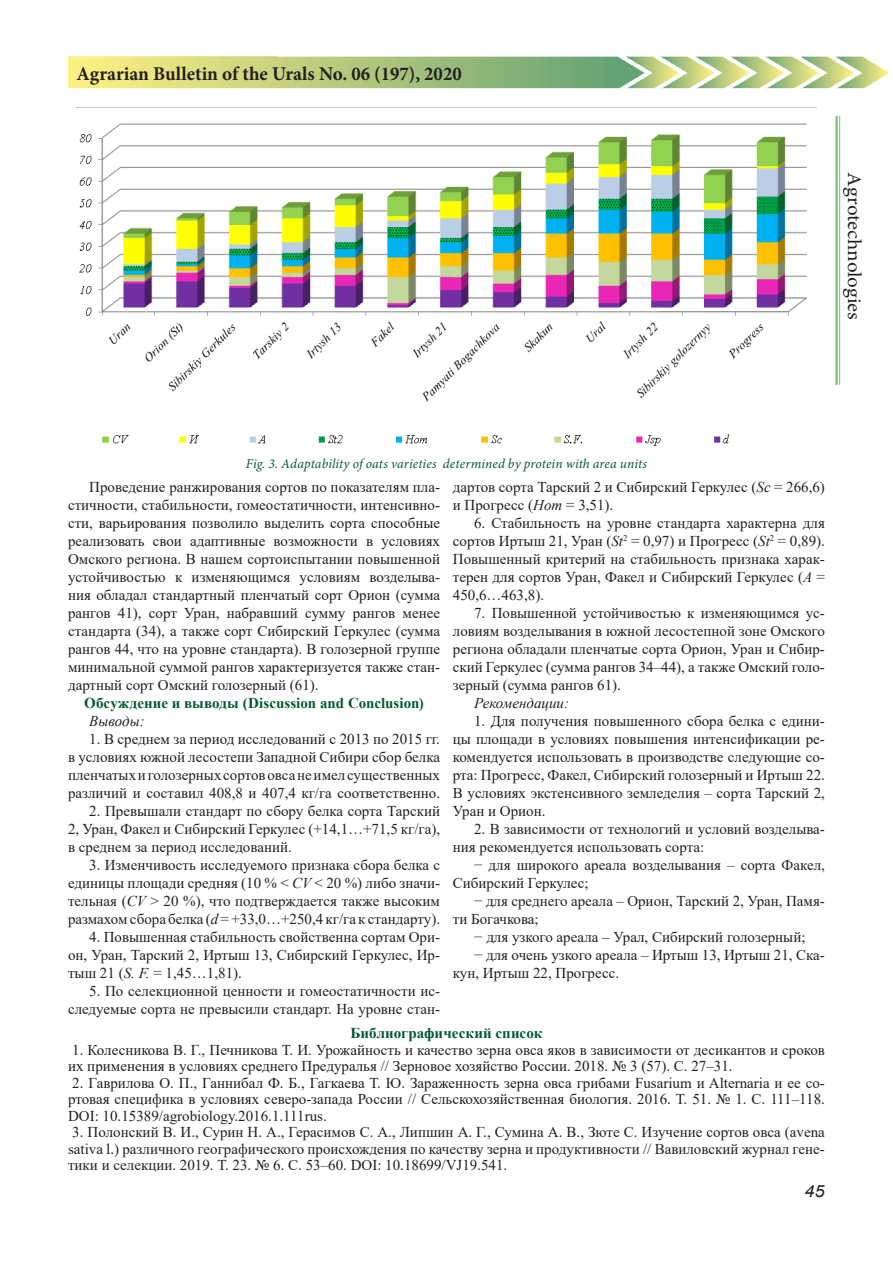
<style>
.page{position:relative;width:893px;height:1263px;background:#fff}
.page>*{position:absolute;margin:0;border:0;box-sizing:border-box;transform-origin:0 0}
.t1{font:700 19.5px "Minion Pro";color:#231f20}
.t2{font:19.5px "Minion Pro";letter-spacing:-.005em;color:#231f20;scale:1.08 1}
.t3{font:italic 16.8px "Arial";color:#231f20;scale:1.08 1}
.Body_Text_Indent{font:15px/18px "Times New Roman";color:#231f20;text-align:justify}
.List_Paragraph{font:15px/18px "Times New Roman";color:#231f20;text-align:justify}
.подзаголовок{font:700 15px "Times New Roman";letter-spacing:.005em;color:#025b30}
.t4{font:italic 15px "Times New Roman";color:#231f20}
.рисунок{font:italic 13.5px "Minion Pro";letter-spacing:.01em;color:#025b30}
.s1{font-style:italic}
</style>
<div class="page">
<hr style="left:835px;top:116px;width:3px;height:269px;background:#40ae49">
<hr style="left:839px;top:116px;width:1px;height:269px;background:#40ae49">
<img style="left:68px;top:56px;width:820px;height:32px">
<img style="left:76px;top:107px;width:741px;height:339px">
<h1 class="t1" style="left:77px;top:60px;width:387px">Agrarian Bulletin of the Urals No. 06 (197), 2020</h1>
<h1 class="t2" style="left:868px;top:172px;width:138px;rotate:90deg">Agrotechnologies</h1>
<p class="рисунок" style="left:246px;top:454px;width:402px">Fig. 3. Adaptability of oats varieties determined by protein with area units</p>
<p class="List_Paragraph" style="left:453px;top:478px;width:374px">дартов сорта Тарский 2 и Сибирский Геркулес (<span class="s1">Sc</span> = 266,6) и Прогресс (<span class="s1">Hom</span> = 3,51).</p>
<p class="List_Paragraph" style="left:453px;top:514px;width:374px;text-indent:21px">6. Стабильность на уровне стандарта характерна для сортов Иртыш 21, Уран (<span class="s1">St</span><sup>2</sup> = 0,97) и Прогресс (<span class="s1">St</span><sup>2</sup> = 0,89).<br>Повышенный критерий на стабильность признака харак&shy;терен для сортов Уран, Факел и Сибирский Геркулес (<span class="s1">А</span> = 450,6…463,8).</p>
<p class="List_Paragraph" style="left:453px;top:604px;width:374px;text-indent:21px">7. Повышенной устойчивостью к изменяющимся ус&shy;ловиям возделывания в южной лесостепной зоне Омского региона обладали пленчатые сорта Орион, Уран и Сибир&shy;ский Геркулес (сумма рангов 34–44), а также Омский голо&shy;зерный (сумма рангов 61).</p>
<p class="t4" style="left:474px;top:693px;width:96px">Рекомендации:</p>
<p class="List_Paragraph" style="left:453px;top:712px;width:374px;text-indent:21px">1. Для получения повышенного сбора белка с едини&shy;цы площади в условиях повышения интенсификации ре&shy;комендуется использовать в производстве следующие со&shy;рта: Прогресс, Факел, Сибирский голозерный и Иртыш 22.<br>В условиях экстенсивного земледелия – сорта Тарский 2, Уран и Орион.</p>
<p class="List_Paragraph" style="left:453px;top:820px;width:374px;text-indent:21px">2. В зависимости от технологий и условий возделыва&shy;ния рекомендуется использовать сорта:</p>
<p class="List_Paragraph" style="left:453px;top:856px;width:374px;text-indent:21px">− для широкого ареала возделывания – сорта Факел,<br>Сибирский Геркулес;</p>
<p class="List_Paragraph" style="left:453px;top:892px;width:374px;text-indent:21px">− для среднего ареала – Орион, Тарский 2, Уран, Памя&shy;ти Богачкова;</p>
<p class="List_Paragraph" style="left:474px;top:928px;width:333px">− для узкого ареала – Урал, Сибирский голозерный;</p>
<p class="List_Paragraph" style="left:453px;top:946px;width:374px;text-indent:21px">− для очень узкого ареала – Иртыш 13, Иртыш 21, Ска&shy;кун, Иртыш 22, Прогресс.</p>
<p class="Body_Text_Indent" style="left:68px;top:478px;width:374px;text-indent:21px">Проведение ранжирования сортов по показателям пла&shy;стичности, стабильности, гомеостатичности, интенсивно&shy;сти, варьирования позволило выделить сорта способные реализовать свои адаптивные возможности в условиях Омского региона. В нашем сортоиспытании повышенной устойчивостью к изменяющимся условиям возделыва&shy;ния обладал стандартный пленчатый сорт Орион (сумма рангов 41), сорт Уран, набравший сумму рангов менее стандарта (34), а также сорт Сибирский Геркулес (сумма рангов 44, что на уровне стандарта). В голозерной группе минимальной суммой рангов характеризуется также стан&shy;дартный сорт Омский голозерный (61).</p>
<p class="подзаголовок" style="left:84px;top:692px;width:341px">Обсуждение и выводы (Discussion and Conclusion)</p>
<p class="t4" style="left:89px;top:711px;width:57px">Выводы:</p>
<p class="List_Paragraph" style="left:68px;top:730px;width:374px;text-indent:21px">1. В среднем за период исследований с 2013 по 2015 гг. в условиях южной лесостепи Западной Сибири сбор белка пленчатых и голозерных сортов овса не имел существенных различий и составил 408,8 и 407,4 кг/га соответственно.</p>
<p class="Body_Text_Indent" style="left:68px;top:802px;width:374px;text-indent:21px">2. Превышали стандарт по сбору белка сорта Тарский 2, Уран, Факел и Сибирский Геркулес (+14,1…+71,5 кг/га), в среднем за период исследований.</p>
<p class="Body_Text_Indent" style="left:68px;top:856px;width:374px;text-indent:21px">3. Изменчивость исследуемого признака сбора белка с единицы площади средняя (10 % &lt; <span class="s1">CV</span> &lt; 20 %) либо значи&shy;тельная (<span class="s1">CV</span> &gt; 20 %), что подтверждается также высоким размахом сбора белка (<span class="s1">d</span> = +33,0…+250,4 кг/га к стандарту).</p>
<p class="List_Paragraph" style="left:68px;top:928px;width:374px;text-indent:21px">4. Повышенная стабильность свойственна сортам Ори&shy;он, Уран, Тарский 2, Иртыш 13, Сибирский Геркулес, Ир&shy;тыш 21 (<span class="s1">S. F.</span> = 1,45…1,81).</p>
<p class="List_Paragraph" style="left:68px;top:982px;width:374px;text-align:right">5. По селекционной ценности и гомеостатичности ис&shy;следуемые сорта не превысили стандарт. На уровне стан-</p>
<p class="подзаголовок" style="left:351px;top:1022px;width:193px">Библиографический список</p>
<p class="Body_Text_Indent" style="left:68px;top:1041px;width:758px;line-height:16.5px">1. Колесникова В. Г., Печникова Т. И. Урожайность и качество зерна овса яков в зависимости от десикантов и сроков их применения в условиях среднего Предуралья // Зерновое хозяйство России. 2018. № 3 (57). С. 27–31.</p>
<p class="Body_Text_Indent" style="left:68px;top:1074px;width:758px;line-height:16.5px">2. Гаврилова О. П., Ганнибал Ф. Б., Гагкаева Т. Ю. Зараженность зерна овса грибами Fusarium и Alternaria и ее со&shy;ртовая специфика в условиях северо-запада России // Сельскохозяйственная биология. 2016. Т. 51. № 1. С. 111–118.<br>DOI: 10.15389/agrobiology.2016.1.111rus.</p>
<p class="Body_Text_Indent" style="left:68px;top:1123px;width:758px;line-height:16.5px">3. Полонский В. И., Сурин Н. А., Герасимов С. А., Липшин А. Г., Сумина А. В., Зюте С. Изучение сортов овса (avena sativa l.) различного географического происхождения по качеству зерна и продуктивности // Вавиловский журнал гене&shy;тики и селекции. 2019. Т. 23. № 6. С. 53–60. DOI: 10.18699/VJ19.541.</p>
<p class="t3" style="left:804px;top:1181px;width:20px">45</p>
</div>
